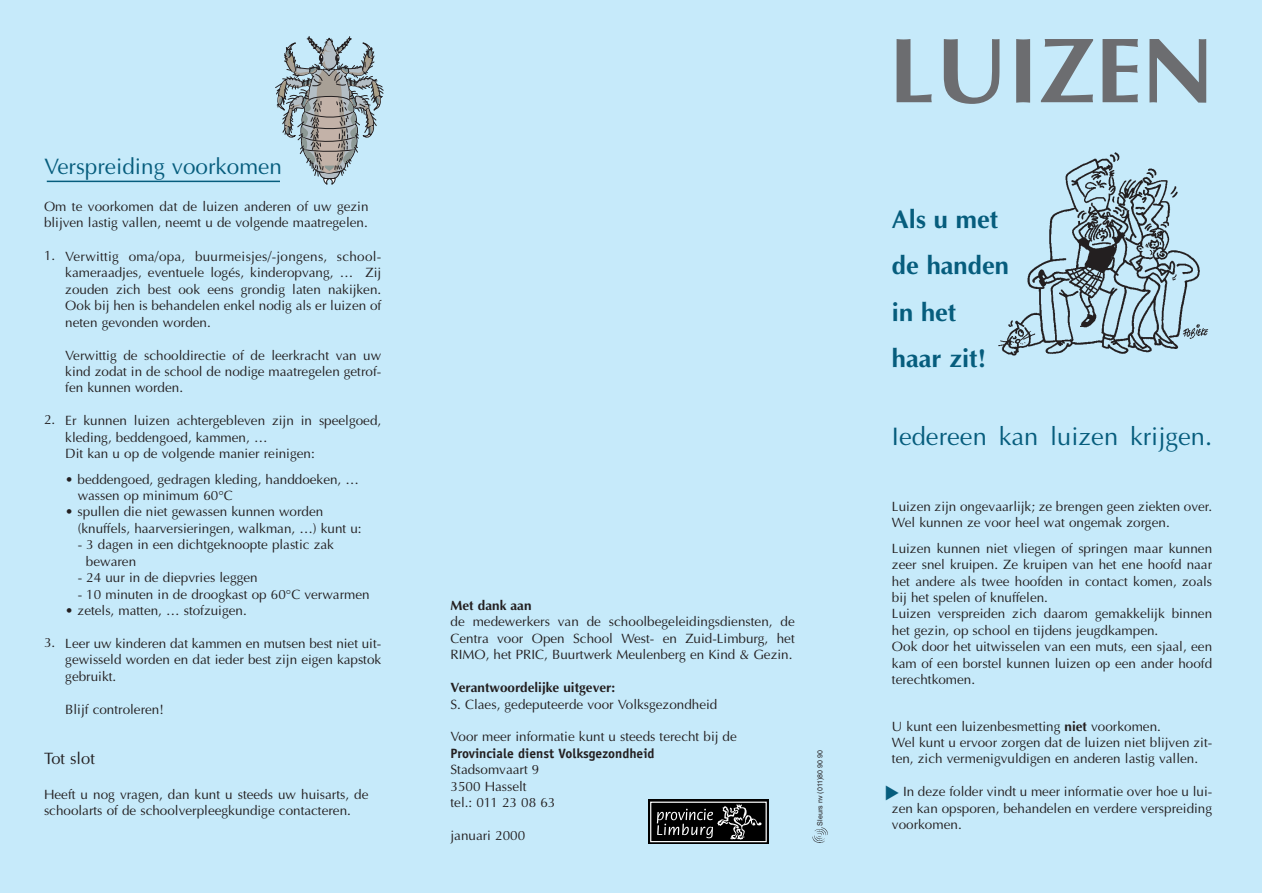
<style>
.page{position:relative;width:1262px;height:893px;background:#fff}
.page>*{position:absolute;margin:0;border:0;box-sizing:border-box;transform-origin:0 0}
.t1{font:700 92.7px "Optima";color:#6c6d70}
.t2{font:700 25.5px/46.5px "Optima";color:#065d7d}
.t3{font:25.5px "Optima";color:#065d7d}
.t4{font:22.5px "Optima";color:#065d7d}
.t5{font:16.5px "Optima";color:#231f20}
.t6{font:13.5px/16.4px "Optima";color:#231f20}
.t7{font:700 13.5px "Optima";color:#231f20}
.t8{font:700 13.5px "Officina Sans";color:#231f20}
.t9{font:7.05px "Helvetica";color:#231f20}
.s1{font-weight:700}
</style>
<div class="page">
<div style="left:1px;top:0;width:1261px;height:892px;background:#c6eafa"></div>
<svg style="left:275px;top:36px;width:108px;height:148px"></svg>
<hr style="left:47px;top:181px;width:233px;height:1px;background:#065d7d">
<img style="left:998px;top:152px;width:211px;height:204px">
<svg style="left:648px;top:799px;width:121px;height:45px"></svg>
<div style="left:650px;top:801px;width:116px;height:41px;background:#000;border:1px solid #fff"></div>
<svg style="left:657px;top:804px;width:104px;height:35px"></svg>
<img style="left:812px;top:827px;width:15px;height:15px">
<h3 class="t4" style="left:44px;top:157px;width:239px">Verspreiding voorkomen</h3>
<p class="t6" style="left:44px;top:199px;width:326px">Om te voorkomen dat de luizen anderen of uw gezin blijven lastig vallen, neemt u de volgende maatregelen.</p>
<p class="t6" style="left:44px;top:248px;width:13px">1.</p>
<p class="t6" style="left:65px;top:249px;width:317px;text-align:justify">Verwittig oma/opa, buurmeisjes/-jongens, school&shy;kameraadjes, eventuele logés, kinderopvang, … Zij zouden zich best ook eens grondig laten nakijken.<br>Ook bij hen is behandelen enkel nodig als er luizen of neten gevonden worden.</p>
<p class="t6" style="left:65px;top:348px;width:317px;text-align:justify">Verwittig de schooldirectie of de leerkracht van uw kind zodat in de school de nodige maatregelen getrof&shy;fen kunnen worden.</p>
<p class="t6" style="left:65px;top:414px;width:317px">Er kunnen luizen achtergebleven zijn in speelgoed, kleding, beddengoed, kammen, …<br>Dit kan u op de volgende manier reinigen:</p>
<p class="t6" style="left:78px;top:472px;width:283px;text-indent:-12px">• beddengoed, gedragen kleding, handdoeken, … wassen op minimum 60°C</p>
<p class="t6" style="left:78px;top:505px;width:285px;text-indent:-12px">• spullen die niet gewassen kunnen worden (knuffels, haarversieringen, walkman, …) kunt u:</p>
<p class="t6" style="left:86px;top:538px;width:249px;text-indent:-8px">- 3 dagen in een dichtgeknoopte plastic zak bewaren</p>
<p class="t6" style="left:78px;top:570px;width:182px">- 24 uur in de diepvries leggen</p>
<p class="t6" style="left:78px;top:587px;width:293px">- 10 minuten in de droogkast op 60°C verwarmen</p>
<p class="t6" style="left:65px;top:603px;width:183px">• zetels, matten, … stofzuigen.</p>
<p class="t6" style="left:65px;top:636px;width:317px;text-align:justify">Leer uw kinderen dat kammen en mutsen best niet uit&shy;gewisseld worden en dat ieder best zijn eigen kapstok gebruikt.</p>
<p class="t6" style="left:65px;top:702px;width:100px">Blijf controleren!</p>
<p class="t6" style="left:44px;top:413px;width:13px">2.</p>
<p class="t6" style="left:44px;top:635px;width:13px">3.</p>
<p class="t5" style="left:44px;top:751px;width:52px">Tot slot</p>
<p class="t6" style="left:44px;top:787px;width:326px">Heeft u nog vragen, dan kunt u steeds uw huisarts, de schoolarts of de schoolverpleegkundige contacteren.</p>
<p class="t7" style="left:450px;top:599px;width:83px">Met dank aan</p>
<p class="t6" style="left:450px;top:615px;width:346px;text-align:justify">de medewerkers van de schoolbegeleidingsdiensten, de Centra voor Open School West- en Zuid-Limburg, het RIMO, het PRIC, Buurtwerk Meulenberg en Kind &amp; Gezin.</p>
<p class="t7" style="left:450px;top:682px;width:166px">Verantwoordelijke uitgever:</p>
<p class="t6" style="left:450px;top:697px;width:268px">S. Claes, gedeputeerde voor Volksgezondheid</p>
<p class="t6" style="left:450px;top:730px;width:288px">Voor meer informatie kunt u steeds terecht bij de</p>
<p class="t8" style="left:450px;top:748px;width:206px">Provinciale dienst Volksgezondheid</p>
<p class="t6" style="left:450px;top:762px;width:106px">Stadsomvaart 9<br>3500 Hasselt<br>tel.: 011 23 08 63</p>
<p class="t6" style="left:450px;top:828px;width:76px">januari 2000</p>
<p class="t9" style="left:817px;top:825px;width:77px;rotate:-90deg">Sleurs nv (011)80 90 90</p>
<h1 class="t1" style="left:889px;top:32px;width:326px">LUIZEN</h1>
<h2 class="t2" style="left:892px;top:198px;width:118px">Als u met de handen in het haar zit!</h2>
<h2 class="t3" style="left:892px;top:425px;width:322px">Iedereen kan luizen krijgen.</h2>
<p class="t6" style="left:892px;top:499px;width:322px">Luizen zijn ongevaarlijk; ze brengen geen ziekten over.<br>Wel kunnen ze voor heel wat ongemak zorgen.</p>
<p class="t6" style="left:892px;top:541px;width:322px">Luizen kunnen niet vliegen of springen maar kunnen zeer snel kruipen. Ze kruipen van het ene hoofd naar het andere als twee hoofden in contact komen, zoals bij het spelen of knuffelen.<br>Luizen verspreiden zich daarom gemakkelijk binnen het gezin, op school en tijdens jeugdkampen.<br>Ook door het uitwisselen van een muts, een sjaal, een kam of een borstel kunnen luizen op een ander hoofd terechtkomen.</p>
<p class="t6" style="left:892px;top:719px;width:322px">U kunt een luizenbesmetting <span class="s1">niet</span> voorkomen.<br>Wel kunt u ervoor zorgen dat de luizen niet blijven zit&shy;ten, zich vermenigvuldigen en anderen lastig vallen.</p>
<p class="t6" style="left:892px;top:784px;width:322px;text-align:justify;text-indent:11px">In deze folder vindt u meer informatie over hoe u lui&shy;zen kan opsporen, behandelen en verdere verspreiding voorkomen.</p>
</div>
